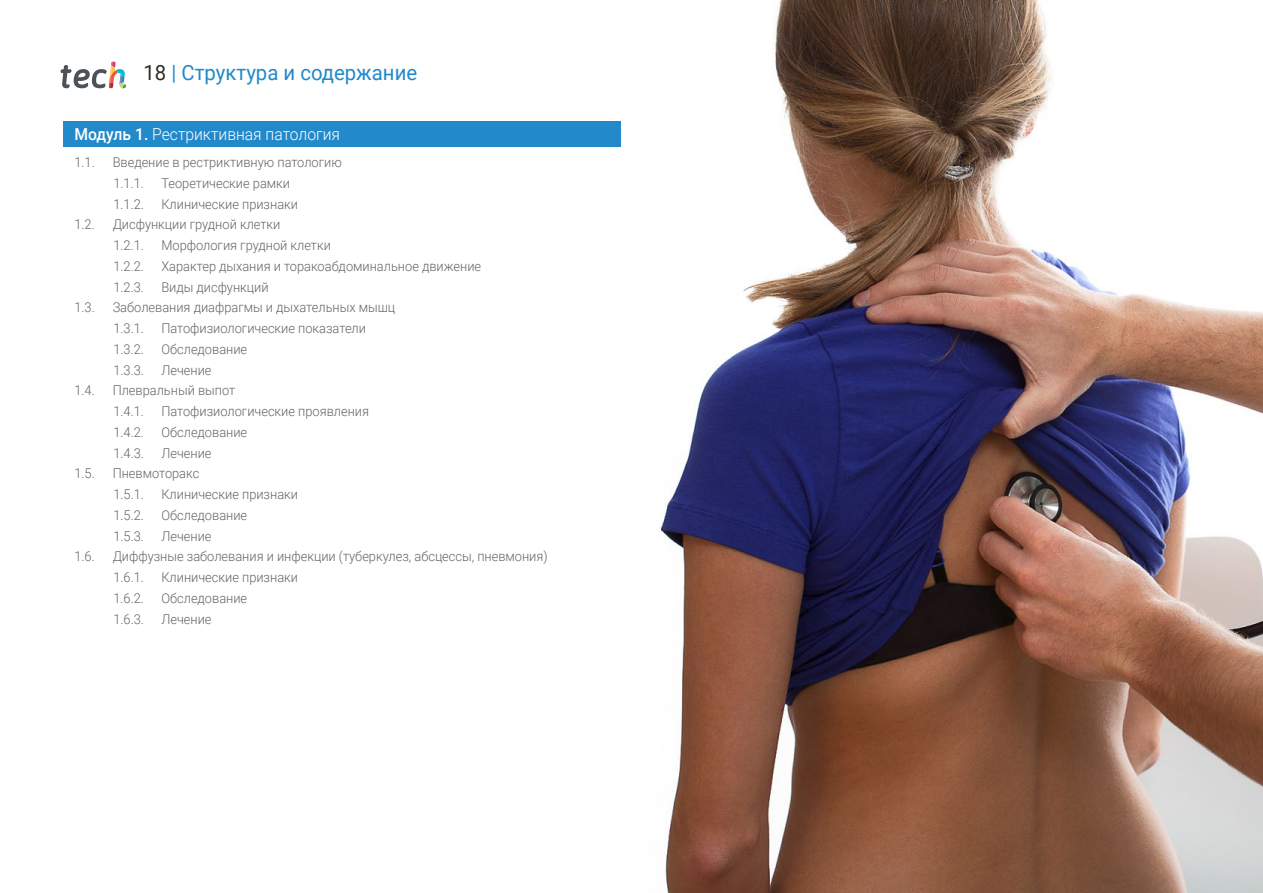
<style>
.page{position:relative;width:1263px;height:893px;background:#fff}
.page>*{position:absolute;margin:0;border:0;box-sizing:border-box;transform-origin:0 0}
.t1{font:21px "Roboto";color:#2289ca}
.t2{font:300 16.5px "Roboto";color:#fff;scale:.95 1}
.t3{font:300 13.5px/20.7px "Roboto";color:#61646a;scale:.95 1}
.s1{color:#312e20}
.s2{font-weight:500}
</style>
<div class="page">
<div style="left:63px;top:121px;width:558px;height:25px;background:#2289ca"></div>
<img style="left:660px;top:0;width:603px;height:893px">
<svg style="left:61px;top:62px;width:65px;height:27px"></svg>
<h1 class="t1" style="left:144px;top:57px;width:275px"><span class="s1">18</span> | Структура и содержание</h1>
<p class="t2" style="left:74px;top:123px;width:281px"><span class="s2">Модуль 1.</span> Рестриктивная патология</p>
<p class="t3" style="left:74px;top:151px;width:23px">1.1.</p>
<p class="t3" style="left:113px;top:151px;width:243px">Введение в рестриктивную патологию<br>1.1.1.</p>
<p class="t3" style="left:161px;top:172px;width:137px">Теоретические рамки</p>
<p class="t3" style="left:113px;top:193px;width:34px">1.1.2.</p>
<p class="t3" style="left:161px;top:193px;width:145px">Клинические признаки</p>
<p class="t3" style="left:74px;top:214px;width:23px">1.2.</p>
<p class="t3" style="left:113px;top:214px;width:178px">Дисфункции грудной клетки<br>1.2.1.</p>
<p class="t3" style="left:161px;top:234px;width:180px">Морфология грудной клетки</p>
<p class="t3" style="left:113px;top:255px;width:34px">1.2.2.</p>
<p class="t3" style="left:161px;top:255px;width:338px">Характер дыхания и торакоабдоминальное движение</p>
<p class="t3" style="left:113px;top:276px;width:34px">1.2.3.</p>
<p class="t3" style="left:161px;top:276px;width:114px">Виды дисфункций</p>
<p class="t3" style="left:74px;top:297px;width:23px">1.3.</p>
<p class="t3" style="left:113px;top:297px;width:299px">Заболевания диафрагмы и дыхательных мышц<br>1.3.1.</p>
<p class="t3" style="left:161px;top:317px;width:217px">Патофизиологические показатели</p>
<p class="t3" style="left:113px;top:338px;width:34px">1.3.2.</p>
<p class="t3" style="left:161px;top:338px;width:92px">Обследование</p>
<p class="t3" style="left:113px;top:359px;width:34px">1.3.3.</p>
<p class="t3" style="left:161px;top:359px;width:54px">Лечение</p>
<p class="t3" style="left:74px;top:380px;width:23px">1.4.</p>
<p class="t3" style="left:113px;top:380px;width:130px">Плевральный выпот<br>1.4.1.</p>
<p class="t3" style="left:161px;top:400px;width:220px">Патофизиологические проявления</p>
<p class="t3" style="left:113px;top:421px;width:34px">1.4.2.</p>
<p class="t3" style="left:161px;top:421px;width:92px">Обследование</p>
<p class="t3" style="left:113px;top:442px;width:34px">1.4.3.</p>
<p class="t3" style="left:161px;top:442px;width:54px">Лечение</p>
<p class="t3" style="left:74px;top:463px;width:23px">1.5.</p>
<p class="t3" style="left:113px;top:463px;width:93px">Пневмоторакс<br>1.5.1.</p>
<p class="t3" style="left:161px;top:483px;width:145px">Клинические признаки</p>
<p class="t3" style="left:113px;top:504px;width:34px">1.5.2.</p>
<p class="t3" style="left:161px;top:504px;width:92px">Обследование</p>
<p class="t3" style="left:113px;top:525px;width:34px">1.5.3.</p>
<p class="t3" style="left:161px;top:525px;width:54px">Лечение</p>
<p class="t3" style="left:74px;top:546px;width:23px">1.6.</p>
<p class="t3" style="left:113px;top:546px;width:459px">Диффузные заболевания и инфекции (туберкулез, абсцессы, пневмония)<br>1.6.1.</p>
<p class="t3" style="left:161px;top:566px;width:145px">Клинические признаки</p>
<p class="t3" style="left:113px;top:587px;width:34px">1.6.2.</p>
<p class="t3" style="left:161px;top:587px;width:92px">Обследование</p>
<p class="t3" style="left:113px;top:608px;width:34px">1.6.3.</p>
<p class="t3" style="left:161px;top:608px;width:54px">Лечение</p>
</div>
